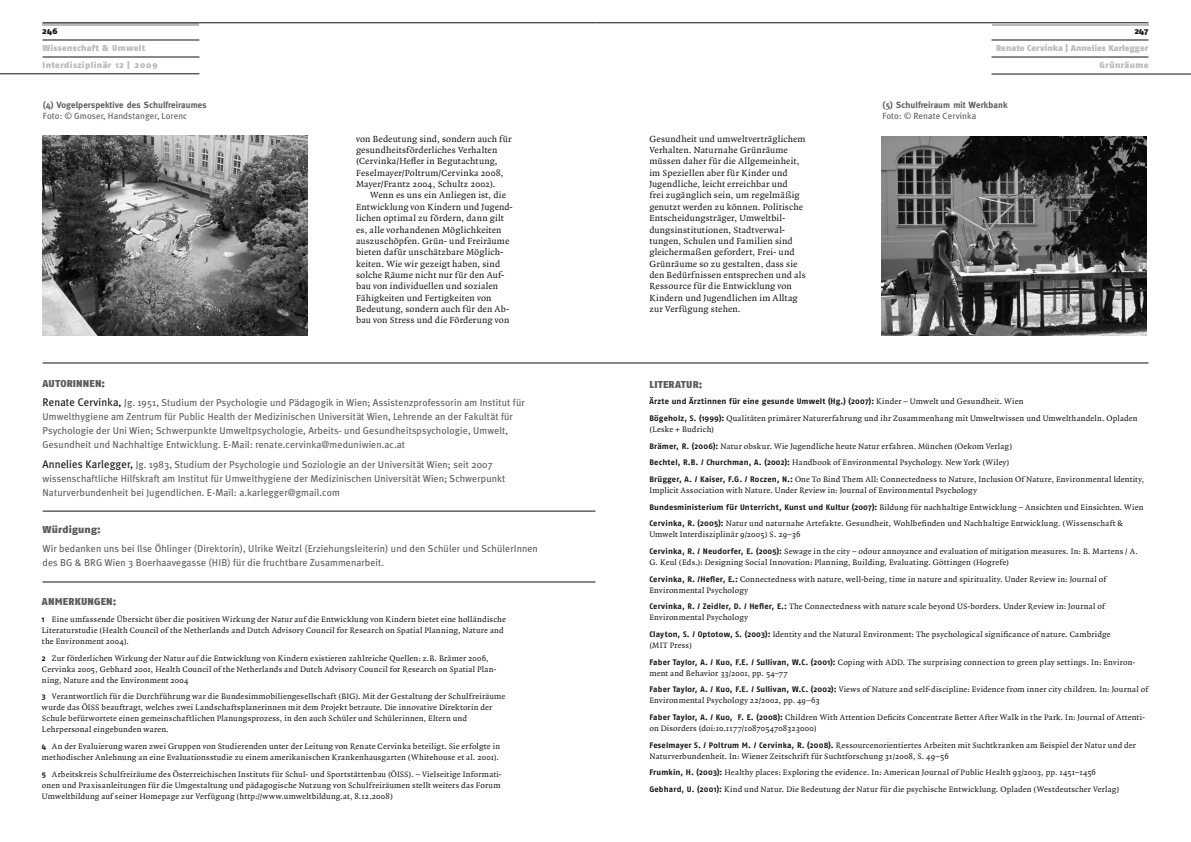
<style>
.page{position:relative;width:1191px;height:842px;background:#fff}
.page>*{position:absolute;margin:0;border:0;box-sizing:border-box;transform-origin:0 0}
.t1{font:10px/14px "Meta Plus";letter-spacing:.01em;color:#5c5e5e}
.t2{font:900 10px "Fago No";letter-spacing:.02em;color:#5c5e5e}
.t3{font:9.5px/11.3px "Quadraat";letter-spacing:.015em;color:#121212}
.t4{font:700 9px "Meta";letter-spacing:.01em;color:#5c5e5e}
.t5{font:9px "Meta Plus";letter-spacing:.01em;color:#5c5e5e}
.t6{font:8.5px/16.7px "Quadraat";letter-spacing:.02em;color:#121212}
.t7{font:900 8.5px/17px "Fago No";letter-spacing:.035em;color:#b9bbbb}
.t8{font:900 8.5px/17px "Fago No";letter-spacing:.005em;color:#b9bbbb;text-align:right}
.t9{font:900 8.5px "Fago No";letter-spacing:.04em;color:#161616}
.t10{font:700 8px "Fago No";letter-spacing:.025em;color:#121212}
.s1{font-size:11px;color:#121212}
.s2{font-family:"Fago No";font-weight:700;font-size:8px}
.s3{font-family:"Quadraat";font-weight:400;font-size:8.5px}
</style>
<div class="page">
<hr style="left:43px;top:57px;width:156px;height:1px;background:#121212">
<hr style="left:0;top:74px;width:199px;height:1px;background:#121212">
<hr style="left:43px;top:23px;width:156px;height:2px;background:#b9bbbb">
<hr style="left:43px;top:40px;width:156px;height:1px;background:#121212">
<hr style="left:43px;top:23px;width:552px;height:1px;background:#121212">
<hr style="left:595px;top:23px;width:553px;height:1px;background:#121212">
<hr style="left:991px;top:40px;width:157px;height:1px;background:#121212">
<hr style="left:991px;top:74px;width:200px;height:1px;background:#121212">
<hr style="left:991px;top:57px;width:157px;height:1px;background:#121212">
<hr style="left:991px;top:23px;width:157px;height:2px;background:#b9bbbb">
<img style="left:882px;top:136px;width:265px;height:200px">
<hr style="left:43px;top:363px;width:1105px;height:1px;background:#121212">
<hr style="left:43px;top:511px;width:552px;height:1px;background:#121212">
<hr style="left:43px;top:582px;width:552px;height:1px;background:#121212">
<img style="left:43px;top:136px;width:264px;height:199px">
<p class="t9" style="left:43px;top:26px;width:17px">246</p>
<p class="t7" style="left:43px;top:39px;width:116px">Wissenschaft &amp; Umwelt<br>Interdisziplinär 12 | 2009</p>
<p class="t4" style="left:43px;top:99px;width:165px">(4) Vogelperspektive des Schulfreiraumes</p>
<p class="t5" style="left:43px;top:111px;width:146px">Foto: © Gmoser, Handstanger, Lorenc</p>
<p class="t3" style="left:356px;top:133px;width:157px">von Bedeutung sind, sondern auch für gesundheitsförderliches Verhalten (Cervinka/Hefler in Begutachtung, Feselmayer/Poltrum/Cervinka 2008, Mayer/Frantz 2004, Schultz 2002).</p>
<p class="t3" style="left:356px;top:190px;width:158px;text-indent:14px">Wenn es uns ein Anliegen ist, die Entwicklung von Kindern und Jugend&shy;lichen optimal zu fördern, dann gilt es, alle vorhandenen Möglichkeiten auszuschöpfen. Grün- und Freiräume bieten dafür unschätzbare Möglich&shy;keiten. Wie wir gezeigt haben, sind solche Räume nicht nur für den Auf&shy;bau von individuellen und sozialen Fähigkeiten und Fertigkeiten von Bedeutung, sondern auch für den Ab&shy;bau von Stress und die Förderung von</p>
<p class="t2" style="left:43px;top:377px;width:64px">AUTORINNEN:</p>
<p class="t1" style="left:43px;top:396px;width:484px"><span class="s1">Renate Cervinka,</span> Jg. 1951, Studium der Psychologie und Pädagogik in Wien; Assistenzprofessorin am Institut für Umwelthygiene am Zentrum für Public Health der Medizinischen Universität Wien, Lehrende an der Fakultät für Psychologie der Uni Wien; Schwerpunkte Umweltpsychologie, Arbeits- und Gesundheitspsychologie, Umwelt, Gesundheit und Nachhaltige Entwicklung. E-Mail: renate.cervinka@meduniwien.ac.at</p>
<p class="t1" style="left:43px;top:457px;width:464px"><span class="s1">Annelies Karlegger,</span> Jg. 1983, Studium der Psychologie und Soziologie an der Universität Wien; seit 2007 wissenschaftliche Hilfskraft am Institut für Umwelthygiene der Medizinischen Universität Wien; Schwerpunkt<br>Naturverbundenheit bei Jugendlichen. E-Mail: a.karlegger@gmail.com</p>
<p class="t2" style="left:43px;top:523px;width:60px">Würdigung:</p>
<p class="t1" style="left:43px;top:542px;width:497px">Wir bedanken uns bei Ilse Öhlinger (Direktorin), Ulrike Weitzl (Erziehungsleiterin) und den Schüler und SchülerInnen des BG &amp; BRG Wien 3 Boerhaavegasse (HIB) für die fruchtbare Zusammenarbeit.</p>
<p class="t2" style="left:42px;top:596px;width:76px">ANMERKUNGEN:</p>
<p class="t6" style="left:42px;top:614px;width:465px;line-height:11px"><span class="s2">1</span> Eine umfassende Übersicht über die positiven Wirkung der Natur auf die Entwicklung von Kindern bietet eine holländische<br>Literaturstudie (Health Council of the Netherlands and Dutch Advisory Council for Research on Spatial Planning, Nature and the Environment 2004).</p>
<p class="t6" style="left:42px;top:653px;width:456px;line-height:11px"><span class="s2">2</span> Zur förderlichen Wirkung der Natur auf die Entwicklung von Kindern existieren zahlreiche Quellen: z.B. Brämer 2006,<br>Cervinka 2005, Gebhard 2001, Health Council of the Netherlands and Dutch Advisory Council for Research on Spatial Plan&shy;ning, Nature and the Environment 2004</p>
<p class="t6" style="left:42px;top:691px;width:465px;line-height:11px"><span class="s2">3</span> Verantwortlich für die Durchführung war die Bundesimmobiliengesellschaft (BIG). Mit der Gestaltung der Schulfreiräume wurde das ÖISS beauftragt, welches zwei Landschaftsplanerinnen mit dem Projekt betraute. Die innovative Direktorin der Schule befürwortete einen gemeinschaftlichen Planungsprozess, in den auch Schüler und Schülerinnen, Eltern und Lehrpersonal eingebunden waren.</p>
<p class="t6" style="left:42px;top:741px;width:459px;line-height:11px"><span class="s2">4</span> An der Evaluierung waren zwei Gruppen von Studierenden unter der Leitung von Renate Cervinka beteiligt. Sie erfolgte in methodischer Anlehnung an eine Evaluationsstudie zu einem amerikanischen Krankenhausgarten (Whitehouse et al. 2001).</p>
<p class="t6" style="left:42px;top:769px;width:461px;line-height:11px"><span class="s2">5</span> Arbeitskreis Schulfreiräume des Österreichischen Instituts für Schul- und Sportstättenbau (ÖISS). – Vielseitige Informati&shy;onen und Praxisanleitungen für die Umgestaltung und pädagogische Nutzung von Schulfreiräumen stellt weiters das Forum<br>Umweltbildung auf seiner Homepage zur Verfügung (http://www.umweltbildung.at, 8.12.2008)</p>
<p class="t3" style="left:649px;top:133px;width:158px">Gesundheit und umweltverträglichem Verhalten. Naturnahe Grünräume müssen daher für die Allgemeinheit, im Speziellen aber für Kinder und Jugendliche, leicht erreichbar und<br>frei zugänglich sein, um regelmäßig genutzt werden zu können. Politische Entscheidungsträger, Umweltbil&shy;dungsinstitutionen, Stadtverwal&shy;tungen, Schulen und Familien sind gleichermaßen gefordert, Frei- und Grünräume so zu gestalten, dass sie den Bedürfnissen entsprechen und als Ressource für die Entwicklung von Kindern und Jugendlichen im Alltag zur Verfügung stehen.</p>
<p class="t9" style="left:1134px;top:26px;width:15px">247</p>
<p class="t8" style="left:996px;top:39px;width:154px">Renate Cervinka | Annelies Karlegger<br>Grünräume</p>
<p class="t4" style="left:882px;top:99px;width:127px">(5) Schulfreiraum mit Werkbank</p>
<p class="t5" style="left:882px;top:111px;width:95px">Foto: © Renate Cervinka</p>
<p class="t2" style="left:649px;top:378px;width:54px">LITERATUR:</p>
<p class="t10" style="left:649px;top:397px;width:375px">Ärzte und Ärztinnen für eine gesunde Umwelt (Hg.) (2007): <span class="s3">Kinder – Umwelt und Gesundheit. Wien</span></p>
<p class="t6" style="left:649px;top:413px;width:490px;line-height:11px"><span class="s2">Bögeholz, S. (1999):</span> Qualitäten primärer Naturerfahrung und ihr Zusammenhang mit Umweltwissen und Umwelthandeln. Opladen (Leske + Budrich)</p>
<p class="t6" style="left:649px;top:438px;width:496px"><span class="s2">Brämer, R. (2006):</span> Natur obskur. Wie Jugendliche heute Natur erfahren. München (Oekom Verlag)<br><span class="s2">Bechtel, R.B. / Churchman, A. (2002):</span> Handbook of Environmental Psychology. New York (Wiley)<br><span class="s2">Brügger, A. / Kaiser, F.G. / Roczen, N.:</span> One To Bind Them All: Connectedness to Nature, Inclusion Of Nature, Environmental Identity,</p>
<p class="t6" style="left:649px;top:482px;width:495px">Implicit Association with Nature. Under Review in: Journal of Environmental Psychology<br><span class="s2">Bundesministerium für Unterricht, Kunst und Kultur (2007):</span> Bildung für nachhaltige Entwicklung – Ansichten und Einsichten. Wien<br><span class="s2">Cervinka, R. (2005):</span> Natur und naturnahe Artefakte. Gesundheit, Wohlbefinden und Nachhaltige Entwicklung. (Wissenschaft &amp;</p>
<p class="t6" style="left:649px;top:527px;width:490px">Umwelt Interdisziplinär 9/2005) S. 29–36<br><span class="s2">Cervinka, R. / N eudorfer, E. (2005):</span> Sewage in the city – odour annoyance and evaluation of mitigation measures. In: B. Martens / A.</p>
<p class="t6" style="left:649px;top:554px;width:458px">G. Keul (Eds.): Designing Social Innovation: Planning, Building, Evaluating. Göttingen (Hogrefe)<br><span class="s2">Cervinka, R. /H efler, E.:</span> Connectedness with nature, well-being, time in nature and spirituality. Under Review in: Journal of</p>
<p class="t6" style="left:649px;top:582px;width:457px">Environmental Psychology<br><span class="s2">Cervinka, R. / Zeidler, D. / H efler, E.:</span> The Connectedness with nature scale beyond US-borders. Under Review in: Journal of</p>
<p class="t6" style="left:649px;top:610px;width:463px">Environmental Psychology<br><span class="s2">Clayton, S. / Optotow, S. (2003):</span> Identity and the Natural Environment: The psychological significance of nature. Cambridge</p>
<p class="t6" style="left:649px;top:637px;width:487px">(MIT Press)<br><span class="s2">Faber Taylor, A. / Kuo, F.E. / Sullivan, W.C. (2001):</span> Coping with ADD. The surprising connection to green play settings. In: Environ-</p>
<p class="t6" style="left:649px;top:665px;width:500px">ment and Behavior 33/2001, pp. 54–77<br><span class="s2">Faber Taylor, A. / Kuo, F.E. / Sullivan, W.C. (2002):</span> Views of Nature and self-discipline: Evidence from inner city children. In: Journal of</p>
<p class="t6" style="left:649px;top:693px;width:497px">Environmental Psychology 22/2002, pp. 49–63<br><span class="s2">Faber Taylor, A. / Kuo, F. E. (2008):</span> Children With Attention Deficits Concentrate Better After Walk in the Park. In: Journal of Attenti-</p>
<p class="t6" style="left:649px;top:720px;width:488px">on Disorders (doi:10.1177/1087054708323000)<br><span class="s2">Feselmayer S. / Poltrum M. / Cervinka, R. (2008).</span> Ressourcenorientiertes Arbeiten mit Suchtkranken am Beispiel der Natur und der</p>
<p class="t6" style="left:649px;top:748px;width:471px">Naturverbundenheit. In: Wiener Zeitschrift für Suchtforschung 31/2008, S. 49–56<br><span class="s2">Frumkin, H. (2003):</span> Healthy places: Exploring the evidence. In: American Journal of Public Health 93/2003, pp. 1451–1456<br><span class="s2">Gebhard, U. (2001):</span> Kind und Natur. Die Bedeutung der Natur für die psychische Entwicklung. Opladen (Westdeutscher Verlag)</p>
</div>
